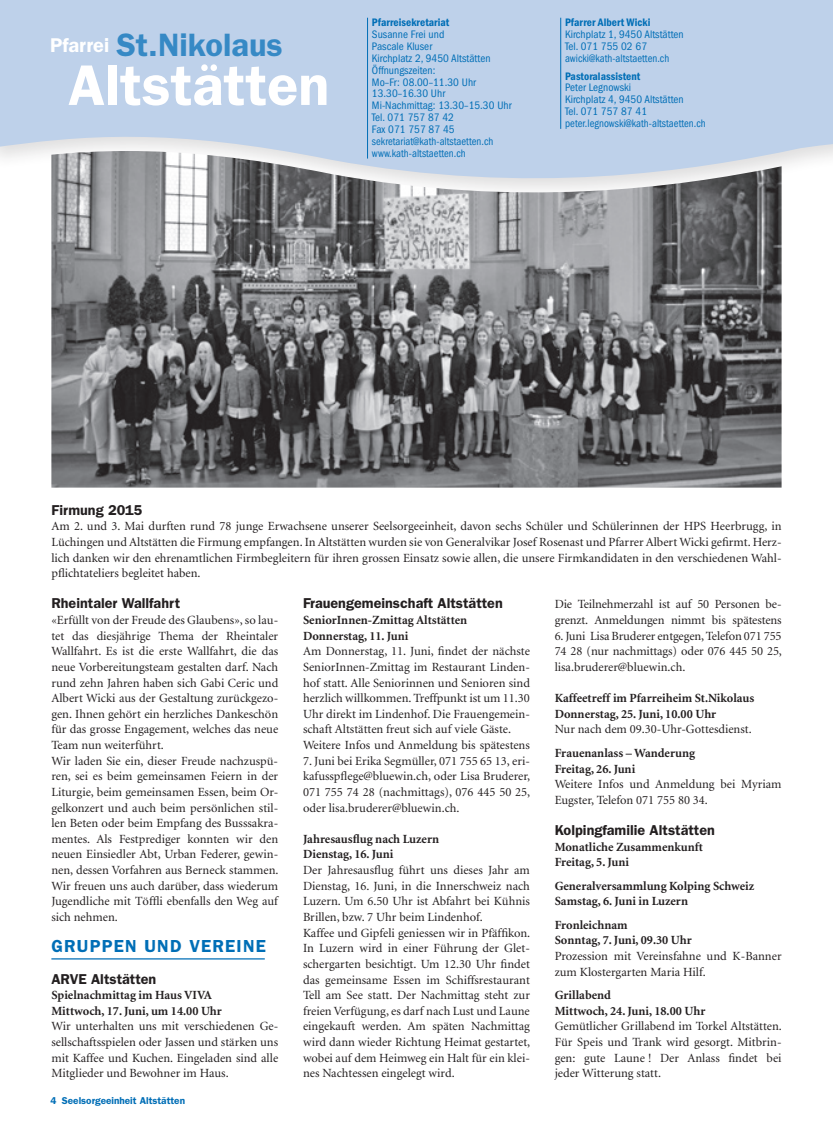
<style>
.page{position:relative;width:833px;height:1134px;background:#fff}
.page>*{position:absolute;margin:0;border:0;box-sizing:border-box;transform-origin:0 0}
.t1{font:600 57.5px "Franklin Gothic LT";color:#fff}
.t2{font:600 32.5px "Franklin Gothic LT";color:#3689c5}
.t3{font:600 17.5px "Franklin Gothic LT";letter-spacing:.07em;color:#006eb6}
.t4{font:600 14.38px "Franklin Gothic LT";color:#231f20}
.t5{font:12.5px/15.6px "Minion LT";color:#231f20}
.t6{font:700 12.5px/15.6px "Minion LT";color:#231f20}
.t7{font:condensed 11.25px/11.9px "Franklin Gothic LT";letter-spacing:.005em;color:#006eb6}
.t8{font:600 condensed 11.25px "Franklin Gothic LT";letter-spacing:.005em;color:#006eb6}
.t9{font:600 10px "Franklin Gothic LT";color:#006eb6}
.s1{font-size:20px;color:#fff}
</style>
<div class="page">
<div style="left:0;top:0;width:833px;height:200px;background:#bed1ea"></div>
<hr style="left:560px;top:18px;width:1px;height:111px;background:#006eb6">
<hr style="left:367px;top:18px;width:1px;height:141px;background:#006eb6">
<hr style="left:51px;top:958px;width:214px;height:1px;background:#006eb6">
<img style="left:51px;top:151px;width:730px;height:337px">
<h2 class="t2" style="left:50px;top:26px;width:234px"><span class="s1">Pfarrei</span> St.Nikolaus</h2>
<h1 class="t1" style="left:68px;top:51px;width:263px">Altstätten</h1>
<p class="t8" style="left:372px;top:16px;width:79px">Pfarreisekretariat</p>
<p class="t7" style="left:372px;top:28px;width:141px">Susanne Frei und<br>Pascale Kluser<br>Kirchplatz 2, 9450 Altstätten<br>Öffnungszeiten:<br>Mo–Fr: 08.00–11.30 Uhr<br>13.30–16.30 Uhr<br>Mi-Nachmittag: 13.30–15.30 Uhr<br>Tel. 071 757 87 42<br>Fax 071 757 87 45 sekretariat@kath-altstaetten.ch www.kath-altstaetten.ch</p>
<p class="t8" style="left:565px;top:16px;width:87px">Pfarrer Albert Wicki</p>
<p class="t7" style="left:565px;top:28px;width:120px">Kirchplatz 1, 9450 Altstätten<br>Tel. 071 755 02 67 awicki@kath-altstaetten.ch</p>
<p class="t8" style="left:565px;top:69px;width:77px">Pastoralassistent</p>
<p class="t7" style="left:565px;top:82px;width:142px">Peter Legnowski<br>Kirchplatz 4, 9450 Altstätten<br>Tel. 071 757 87 41 peter.legnowski@kath-altstaetten.ch</p>
<p class="t4" style="left:51px;top:501px;width:93px">Firmung 2015</p>
<p class="t5" style="left:51px;top:519px;width:731px;text-align:justify">Am 2. und 3. Mai durften rund 78 junge Erwachsene unserer Seelsorgeeinheit, davon sechs Schüler und Schülerinnen der HPS Heerbrugg, in Lüchingen und Altstätten die Firmung empfangen. In Altstätten wurden sie von Generalvikar Josef Rosenast und Pfarrer Albert Wicki gefirmt. Herz&shy;lich danken wir den ehrenamtlichen Firmbegleitern für ihren grossen Einsatz sowie allen, die unsere Firmkandidaten in den verschiedenen Wahl&shy;pflichtateliers begleitet haben.</p>
<p class="t4" style="left:51px;top:595px;width:130px">Rheintaler Wallfahrt</p>
<p class="t5" style="left:51px;top:613px;width:229px">«Erfüllt von der Freude des Glaubens», so lau&shy;tet das diesjährige Thema der Rheintaler Wallfahrt. Es ist die erste Wallfahrt, die das neue Vorbereitungsteam gestalten darf. Nach rund zehn Jahren haben sich Gabi Ceric und Albert Wicki aus der Gestaltung zurückgezo&shy;gen. Ihnen gehört ein herzliches Dankeschön für das grosse Engagement, welches das neue Team nun weiterführt.<br>Wir laden Sie ein, dieser Freude nachzuspü&shy;ren, sei es beim gemeinsamen Feiern in der Liturgie, beim gemeinsamen Essen, beim Or&shy;gelkonzert und auch beim persönlichen stil&shy;len Beten oder beim Empfang des Busssakra&shy;mentes. Als Festprediger konnten wir den neuen Einsiedler Abt, Urban Federer, gewin&shy;nen, dessen Vorfahren aus Berneck stammen.<br>Wir freuen uns auch darüber, dass wiederum Jugendliche mit Töffli ebenfalls den Weg auf sich nehmen.</p>
<h3 class="t3" style="left:51px;top:936px;width:216px">GRUPPEN UND VEREINE</h3>
<p class="t4" style="left:51px;top:970px;width:106px">ARVE Altstätten</p>
<p class="t6" style="left:51px;top:988px;width:172px">Spielnachmittag im Haus VIVA<br>Mittwoch, 17. Juni, um 14.00 Uhr</p>
<p class="t5" style="left:51px;top:1019px;width:228px;text-align:justify">Wir unterhalten uns mit verschiedenen Ge&shy;sellschaftsspielen oder Jassen und stärken uns mit Kaffee und Kuchen. Eingeladen sind alle Mitglieder und Bewohner im Haus.</p>
<p class="t9" style="left:51px;top:1094px;width:136px">4 Seelsorgeeinheit Altstätten</p>
<p class="t4" style="left:303px;top:595px;width:201px">Frauengemeinschaft Altstätten</p>
<p class="t6" style="left:303px;top:613px;width:166px">SeniorInnen-Zmittag Altstätten<br>Donnerstag, 11. Juni</p>
<p class="t5" style="left:303px;top:644px;width:228px">Am Donnerstag, 11. Juni, findet der nächste SeniorInnen-Zmittag im Restaurant Linden&shy;hof statt. Alle Seniorinnen und Senioren sind herzlich willkommen. Treffpunkt ist um 11.30<br>Uhr direkt im Lindenhof. Die Frauengemein&shy;schaft Altstätten freut sich auf viele Gäste.<br>Weitere Infos und Anmeldung bis spätestens</p>
<p class="t5" style="left:303px;top:753px;width:229px;text-align:justify">7. Juni bei Erika Segmüller, 071 755 65 13, eri&shy;kafusspflege@bluewin.ch, oder Lisa Bruderer, 071 755 74 28 (nachmittags), 076 445 50 25, oder lisa.bruderer@bluewin.ch.</p>
<p class="t6" style="left:303px;top:831px;width:138px">Jahresausflug nach Luzern<br>Dienstag, 16. Juni</p>
<p class="t5" style="left:303px;top:863px;width:229px">Der Jahresausflug führt uns dieses Jahr am Dienstag, 16. Juni, in die Innerschweiz nach Luzern. Um 6.50 Uhr ist Abfahrt bei Kühnis Brillen, bzw. 7 Uhr beim Lindenhof.<br>Kaffee und Gipfeli geniessen wir in Pfäffikon.<br>In Luzern wird in einer Führung der Glet&shy;schergarten besichtigt. Um 12.30 Uhr findet das gemeinsame Essen im Schiffsrestaurant Tell am See statt. Der Nachmittag steht zur freien Verfügung, es darf nach Lust und Laune eingekauft werden. Am späten Nachmittag wird dann wieder Richtung Heimat gestartet, wobei auf dem Heimweg ein Halt für ein klei&shy;nes Nachtessen eingelegt wird.</p>
<p class="t5" style="left:555px;top:597px;width:228px">Die Teilnehmerzahl ist auf 50 Personen be&shy;grenzt. Anmeldungen nimmt bis spätestens</p>
<p class="t5" style="left:555px;top:628px;width:229px;text-align:justify">6. Juni Lisa Bruderer entgegen, Telefon 071 755<br>74 28 (nur nachmittags) oder 076 445 50 25, lisa.bruderer@bluewin.ch.</p>
<p class="t6" style="left:555px;top:691px;width:201px">Kaffeetreff im Pfarreiheim St.Nikolaus<br>Donnerstag, 25. Juni, 10.00 Uhr</p>
<p class="t5" style="left:555px;top:722px;width:198px">Nur nach dem 09.30-Uhr-Gottesdienst.</p>
<p class="t6" style="left:555px;top:745px;width:142px">Frauenanlass – Wanderung<br>Freitag, 26. Juni</p>
<p class="t5" style="left:555px;top:777px;width:228px">Weitere Infos und Anmeldung bei Myriam<br>Eugster, Telefon 071 755 80 34.</p>
<p class="t4" style="left:555px;top:822px;width:162px">Kolpingfamilie Altstätten</p>
<p class="t6" style="left:555px;top:839px;width:150px">Monatliche Zusammenkunft<br>Freitag, 5. Juni</p>
<p class="t6" style="left:555px;top:878px;width:201px">Generalversammlung Kolping Schweiz<br>Samstag, 6. Juni in Luzern</p>
<p class="t6" style="left:555px;top:917px;width:139px">Fronleichnam<br>Sonntag, 7. Juni, 09.30 Uhr</p>
<p class="t5" style="left:555px;top:949px;width:228px">Prozession mit Vereinsfahne und K-Banner zum Klostergarten Maria Hilf.</p>
<p class="t6" style="left:555px;top:988px;width:152px">Grillabend<br>Mittwoch, 24. Juni, 18.00 Uhr</p>
<p class="t5" style="left:555px;top:1019px;width:229px;text-align:justify">Gemütlicher Grillabend im Torkel Altstätten.<br>Für Speis und Trank wird gesorgt. Mitbrin&shy;gen: gute Laune ! Der Anlass findet bei jeder Witterung statt.</p>
</div>
